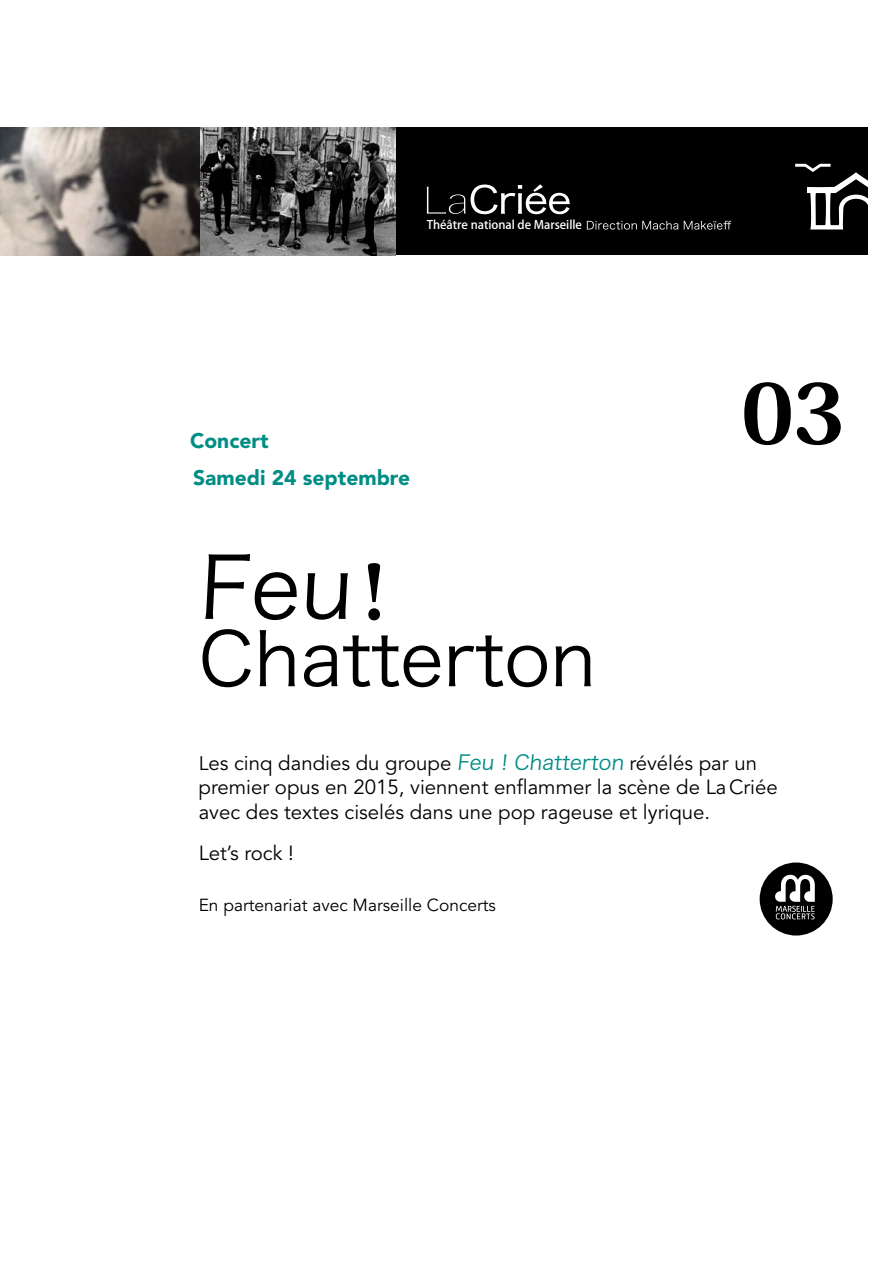
<style>
.page{position:relative;width:893px;height:1263px;background:#fff}
.page>*{position:absolute;margin:0;border:0;box-sizing:border-box;transform-origin:0 0}
.t1{font:84.6px "Hira Kaku Pro W3";color:#000}
.t2{font:800 82.5px "Koz Min Pro";color:#000}
.t3{font:73.8px "Hira Kaku Pro W3";color:#000}
.t4{font:900 21px "Avenir LT Std";color:#008d85}
.t5{font:20.4px/24.5px "Avenir LT Std";color:#000}
.t6{font:17.4px "Avenir LT Std";color:#000}
.t7{font:500 11.85px "Koz Go Pro";color:#fff}
.s1{font-family:"Minion Pro";font-weight:600}
.s2{font-size:19.5px}
.s3{font-family:"Hira Kaku Pro W3";color:#008d85}
</style>
<div class="page">
<svg style="left:760px;top:862px;width:73px;height:73px"></svg>
<div style="left:0;top:128px;width:867px;height:127px;background:#000"></div>
<svg style="left:587px;top:221px;width:91px;height:9px"></svg>
<svg style="left:684px;top:221px;width:47px;height:9px"></svg>
<svg style="left:427px;top:187px;width:38px;height:27px"></svg>
<svg style="left:471px;top:184px;width:99px;height:30px"></svg>
<svg style="left:795px;top:164px;width:73px;height:65px"></svg>
<img style="left:0;top:128px;width:395px;height:127px">
<p class="t7" style="left:427px;top:217px;width:157px">Théâtre national de Marseille</p>
<p class="t4" style="left:190px;top:428px;width:80px">Concert</p>
<p class="t4" style="left:193px;top:465px;width:218px">Samedi 24 septembre</p>
<h1 class="t1" style="left:199px;top:512px;width:189px">Feu<span class="s1">!</span></h1>
<h3 class="t3" style="left:199px;top:593px;width:399px">Chatterton</h3>
<h2 class="t2" style="left:741px;top:352px;width:105px">03</h2>
<p class="t5" style="left:199px;top:751px;width:581px"><span class="s2">L</span>es cinq dandies du groupe <span class="s3">Feu ! Chatterton</span> révélés par un premier opus en 2015, viennent enflammer la scène de LaCriée avec des textes ciselés dans une pop rageuse et lyrique.</p>
<p class="t5" style="left:199px;top:841px;width:97px">Let’s rock !</p>
<p class="t6" style="left:199px;top:895px;width:299px">En partenariat avec Marseille Concerts</p>
</div>
